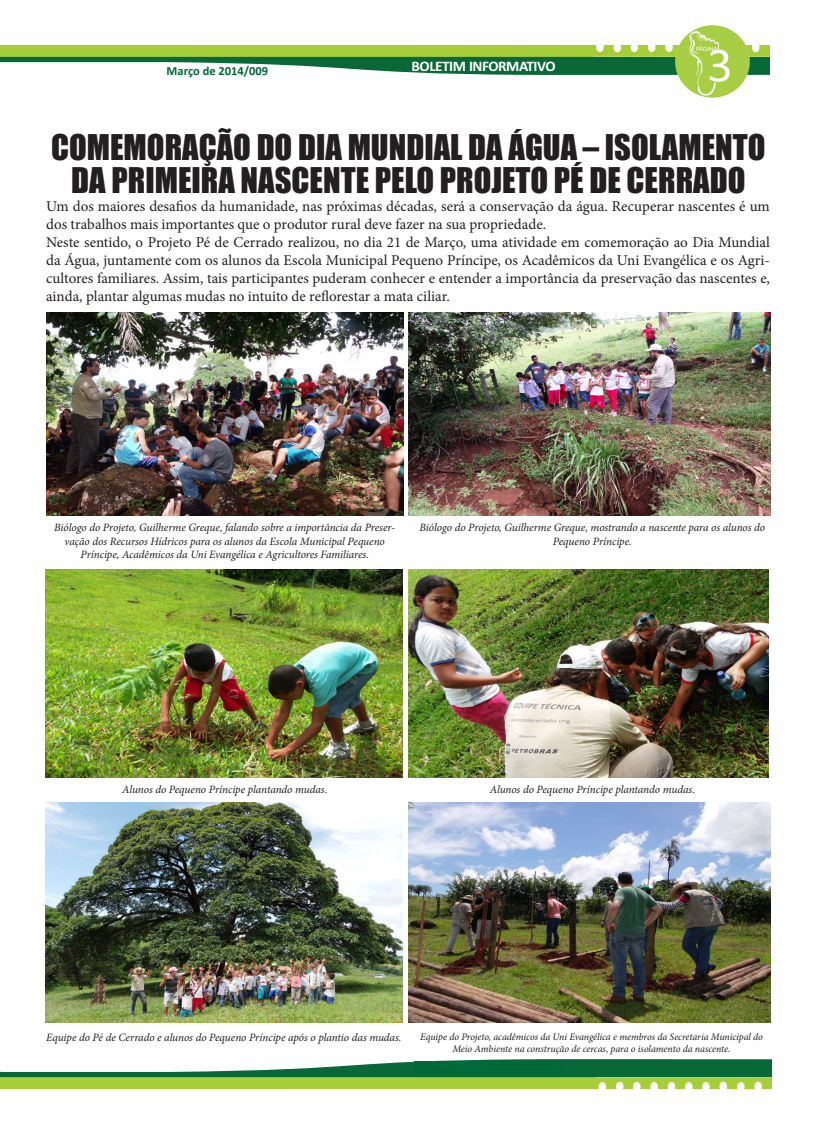
<style>
.page{position:relative;width:815px;height:1134px;background:#fff}
.page>*{position:absolute;margin:0;border:0;box-sizing:border-box;transform-origin:0 0}
.t1{font:32.5px/32.5px "Impact";color:#231f20;text-align:center}
.t2{font:15px/18px "Minion Pro";color:#231f20}
.t3{font:700 14.62px "Calibri";letter-spacing:-.03em;color:#fff;scale:1.04 1}
.t4{font:700 12.5px "Calibri";color:#016838}
.t5{font:italic 11.25px/13.5px "Minion Pro";letter-spacing:-.005em;color:#231f20;text-align:center}
.t6{font:italic 10px/12px "Minion Pro";letter-spacing:-.005em;color:#231f20;text-align:center}
</style>
<div class="page">
<svg style="left:0;top:45px;width:770px;height:30px"></svg>
<img style="left:675px;top:26px;width:74px;height:71px">
<svg style="left:0;top:1059px;width:772px;height:30px"></svg>
<div style="left:414px;top:1061px;width:146px;height:13px;background:#016838"></div>
<img style="left:409px;top:802px;width:361px;height:221px">
<img style="left:45px;top:802px;width:357px;height:221px">
<img style="left:45px;top:569px;width:357px;height:209px">
<img style="left:408px;top:569px;width:361px;height:209px">
<img style="left:409px;top:312px;width:362px;height:203px">
<img style="left:46px;top:312px;width:357px;height:203px">
<p class="t4" style="left:167px;top:63px;width:103px">Março de 2014/009</p>
<p class="t3" style="left:412px;top:57px;width:140px">BOLETIM INFORMATIVO</p>
<p class="t1" style="left:51px;top:130px;width:716px">COMEMORAÇÃO DO DIA MUNDIAL DA ÁGUA – ISOLAMENTO<br>DA PRIMEIRA NASCENTE PELO PROJETO PÉ DE CERRADO</p>
<p class="t2" style="left:46px;top:197px;width:725px">Um dos maiores desafios da humanidade, nas próximas décadas, será a conservação da água. Recuperar nascentes é um dos trabalhos mais importantes que o produtor rural deve fazer na sua propriedade.</p>
<p class="t2" style="left:46px;top:233px;width:725px;text-align:justify">Neste sentido, o Projeto Pé de Cerrado realizou, no dia 21 de Março, uma atividade em comemoração ao Dia Mundial da Água, juntamente com os alunos da Escola Municipal Pequeno Príncipe, os Acadêmicos da Uni Evangélica e os Agri&shy;cultores familiares. Assim, tais participantes puderam conhecer e entender a importância da preservação das nascentes e, ainda, plantar algumas mudas no intuito de reflorestar a mata ciliar.</p>
<p class="t5" style="left:54px;top:521px;width:342px">Biólogo do Projeto, Guilherme Greque, falando sobre a importância da Preser&shy;vação dos Recursos Hídricos para os alunos da Escola Municipal Pequeno</p>
<p class="t5" style="left:80px;top:548px;width:290px">Príncipe, Acadêmicos da Uni Evangélica e Agricultores Familiares.</p>
<p class="t5" style="left:420px;top:521px;width:347px">Biólogo do Projeto, Guilherme Greque, mostrando a nascente para os alunos do<br>Pequeno Príncipe.</p>
<p class="t5" style="left:122px;top:783px;width:207px">Alunos do Pequeno Príncipe plantando mudas.</p>
<p class="t5" style="left:490px;top:783px;width:207px">Alunos do Pequeno Príncipe plantando mudas.</p>
<p class="t5" style="left:46px;top:1031px;width:357px">Equipe do Pé de Cerrado e alunos do Pequeno Príncipe após o plantio das mudas.</p>
<p class="t6" style="left:420px;top:1031px;width:344px">Equipe do Projeto, acadêmicos da Uni Evangélica e membros da Secretaria Municipal do<br>Meio Ambiente na construção de cercas, para o isolamento da nascente.</p>
</div>
